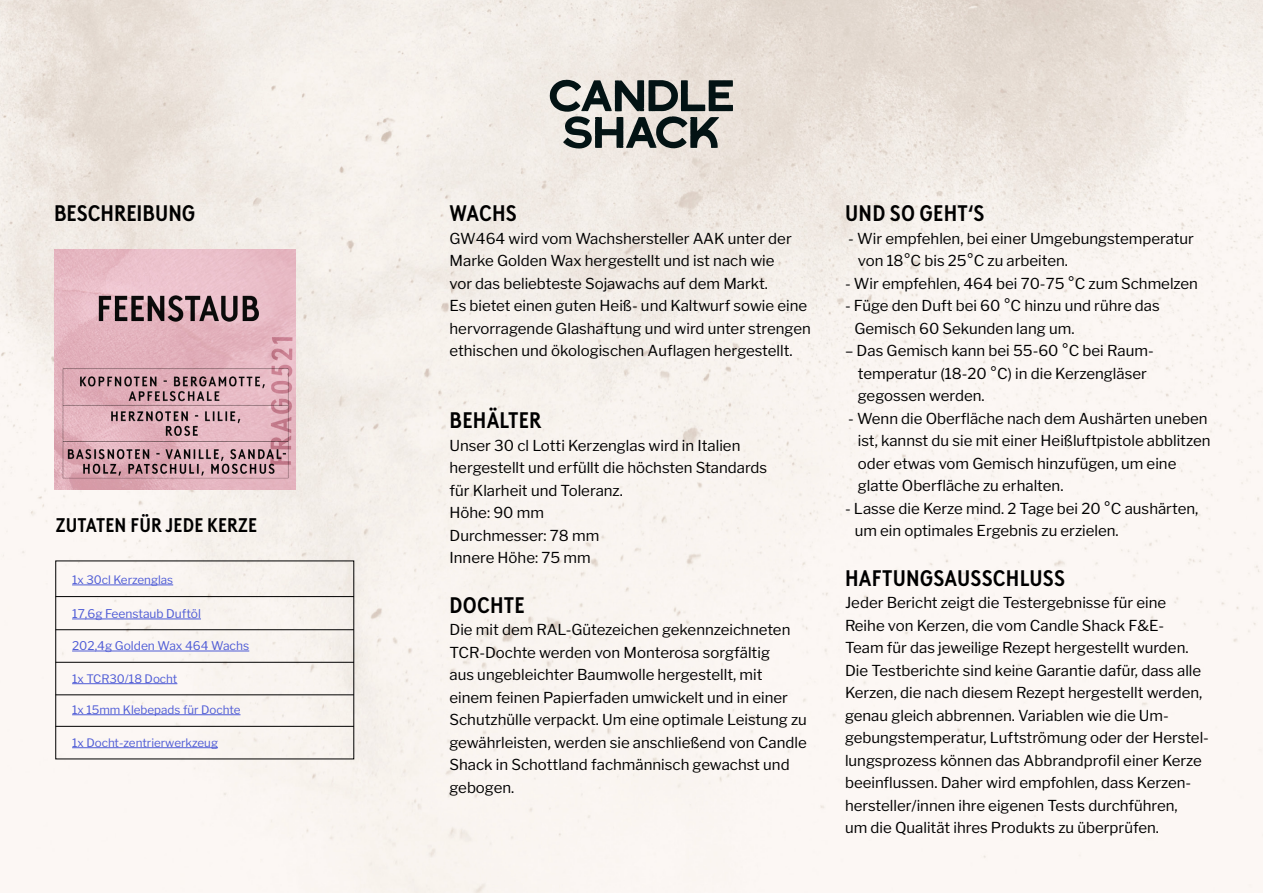
<style>
.page{position:relative;width:1263px;height:893px;background:#fff}
.page>*{position:absolute;margin:0;border:0;box-sizing:border-box;transform-origin:0 0}
.t1{font:700 22.5px "Brown Cond LL";letter-spacing:.01em;color:#000}
.t2{font:700 19.8px "Brown Cond LL";letter-spacing:.01em;color:#000}
.t3{font:15px/22.5px "Libre Franklin";color:#000}
.t4{font:12px "Libre Franklin";color:#4f5cd6}
.t5{font:11.7px "Libre Franklin";color:#4f5cd6}
</style>
<div class="page">
<img style="left:0;top:0;width:1263px;height:893px">
<svg style="left:550px;top:80px;width:183px;height:69px;background:#898c88"></svg>
<hr style="left:56px;top:596px;width:298px;height:1px;background:#000">
<hr style="left:72px;top:585px;width:101px;height:1px;background:#4f5cd6">
<hr style="left:56px;top:662px;width:298px;height:1px;background:#000">
<hr style="left:56px;top:629px;width:298px;height:1px;background:#000">
<hr style="left:56px;top:695px;width:298px;height:1px;background:#000">
<hr style="left:72px;top:683px;width:105px;height:1px;background:#4f5cd6">
<hr style="left:72px;top:714px;width:168px;height:1px;background:#4f5cd6">
<hr style="left:56px;top:726px;width:298px;height:1px;background:#000">
<hr style="left:72px;top:747px;width:146px;height:1px;background:#4f5cd6">
<hr style="left:72px;top:651px;width:177px;height:1px;background:#4f5cd6">
<hr style="left:72px;top:619px;width:129px;height:1px;background:#4f5cd6">
<img style="left:54px;top:249px;width:241px;height:241px">
<h1 class="t1" style="left:54px;top:196px;width:143px">BESCHREIBUNG</h1>
<h1 class="t1" style="left:450px;top:196px;width:69px">WACHS</h1>
<p class="t3" style="left:449px;top:226px;width:363px">GW464 wird vom Wachshersteller AAK unter der Marke Golden Wax hergestellt und ist nach wie<br>vor das beliebteste Sojawachs auf dem Markt.<br>Es bietet einen guten Heiß- und Kaltwurf sowie eine hervorragende Glashaftung und wird unter strengen ethischen und ökologischen Auflagen hergestellt.</p>
<h2 class="t2" style="left:56px;top:510px;width:203px">ZUTATEN FÜR JEDE KERZE</h2>
<p class="t5" style="left:72px;top:571px;width:103px">1x 30cl Kerzenglas</p>
<p class="t4" style="left:72px;top:604px;width:130px">17,6g Feenstaub Duftöl</p>
<p class="t4" style="left:72px;top:636px;width:179px">202,4g Golden Wax 464 Wachs</p>
<p class="t5" style="left:72px;top:669px;width:107px">1x TCR30/18 Docht</p>
<p class="t5" style="left:72px;top:700px;width:170px">1x 15mm Klebepads für Dochte</p>
<p class="t5" style="left:72px;top:733px;width:147px">1x Docht-zentrierwerkzeug</p>
<h1 class="t1" style="left:450px;top:403px;width:93px">BEHÄLTER</h1>
<p class="t3" style="left:449px;top:433px;width:319px">Unser 30 cl Lotti Kerzenglas wird in Italien hergestellt und erfüllt die höchsten Standards für Klarheit und Toleranz.<br>Höhe: 90 mm<br>Durchmesser: 78 mm<br>Innere Höhe: 75 mm</p>
<h1 class="t1" style="left:450px;top:588px;width:77px">DOCHTE</h1>
<p class="t3" style="left:449px;top:617px;width:359px">Die mit dem RAL-Gütezeichen gekennzeichneten TCR-Dochte werden von Monterosa sorgfältig<br>aus ungebleichter Baumwolle hergestellt, mit einem feinen Papierfaden umwickelt und in einer Schutzhülle verpackt. Um eine optimale Leistung zu gewährleisten, werden sie anschließend von Candle Shack in Schottland fachmännisch gewachst und gebogen.</p>
<h1 class="t1" style="left:845px;top:196px;width:141px">UND SO GEHT‘S</h1>
<p class="t3" style="left:858px;top:226px;width:338px;text-indent:-10px">- Wir empfehlen, bei einer Umgebungstemperatur von 18°C bis 25°C zu arbeiten.</p>
<p class="t3" style="left:845px;top:271px;width:354px">- Wir empfehlen, 464 bei 70-75 °C zum Schmelzen</p>
<p class="t3" style="left:854px;top:293px;width:307px;text-indent:-9px">- Füge den Duft bei 60 °C hinzu und rühre das<br>Gemisch 60 Sekunden lang um.</p>
<p class="t3" style="left:858px;top:338px;width:297px;text-indent:-13px">– Das Gemisch kann bei 55-60 °C bei Raum&shy;temperatur (18-20 °C) in die Kerzengläser gegossen werden.</p>
<p class="t3" style="left:858px;top:406px;width:354px;text-indent:-10px">- Wenn die Oberfläche nach dem Aushärten uneben ist, kannst du sie mit einer Heißluftpistole abblitzen oder etwas vom Gemisch hinzufügen, um eine glatte Oberfläche zu erhalten.</p>
<p class="t3" style="left:855px;top:496px;width:345px;text-indent:-10px">- Lasse die Kerze mind. 2 Tage bei 20 °C aushärten, um ein optimales Ergebnis zu erzielen.</p>
<h1 class="t1" style="left:845px;top:561px;width:221px">HAFTUNGSAUSSCHLUSS</h1>
<p class="t3" style="left:845px;top:590px;width:365px">Jeder Bericht zeigt die Testergebnisse für eine Reihe von Kerzen, die vom Candle Shack F&amp;E-<br>Team für das jeweilige Rezept hergestellt wurden.<br>Die Testberichte sind keine Garantie dafür, dass alle Kerzen, die nach diesem Rezept hergestellt werden, genau gleich abbrennen. Variablen wie die Um&shy;gebungstemperatur, Luftströmung oder der Herstel&shy;lungsprozess können das Abbrandprofil einer Kerze beeinflussen. Daher wird empfohlen, dass Kerzen&shy;hersteller/innen ihre eigenen Tests durchführen,<br>um die Qualität ihres Produkts zu überprüfen.</p>
</div>
